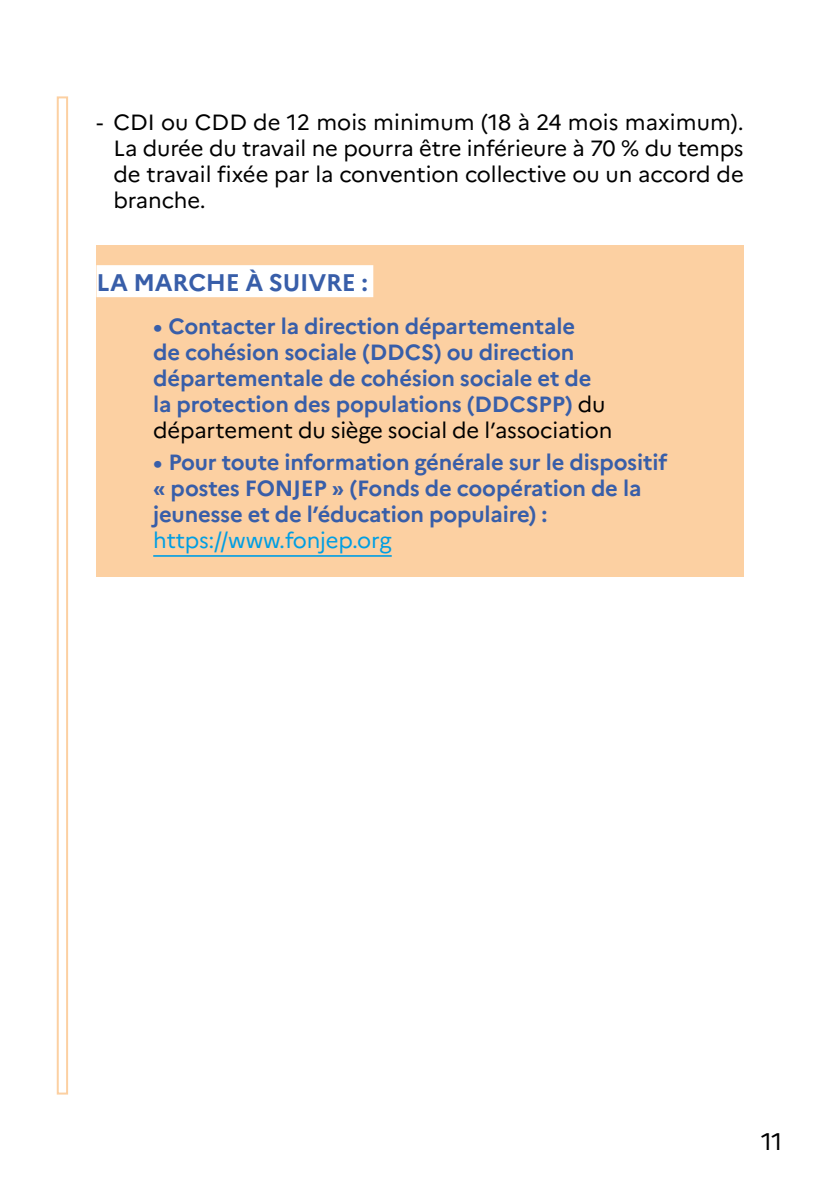
<style>
.page{position:relative;width:840px;height:1191px;background:#fff}
.page>*{position:absolute;margin:0;border:0;box-sizing:border-box;transform-origin:0 0}
.t1{font:700 24px "Marianne";letter-spacing:-.01em;color:#385ea9}
.t2{font:24px "Marianne";color:#000}
.t3{font:700 22px/26px "Marianne";letter-spacing:-.01em;color:#385ea9}
.t4{font:22px/26px "Marianne";letter-spacing:-.005em;color:#000;text-align:justify}
.t5{font:22px "Marianne";letter-spacing:-.01em;color:#009ee3}
.s1{font-weight:400;color:#000}
</style>
<div class="page">
<div style="left:96px;top:245px;width:647px;height:331px;background:#fcd0a2"></div>
<div style="left:96px;top:265px;width:277px;height:32px;background:#fff"></div>
<hr style="left:153px;top:555px;width:238px;height:2px;background:#009ee3">
<div style="left:57px;top:96px;width:11px;height:998px;border:2px solid #fcd0a2"></div>
<p class="t4" style="left:113px;top:109px;width:631px;text-indent:-17px">- CDI ou CDD de 12 mois minimum (18 à 24 mois maximum).<br>La durée du travail ne pourra être inférieure à 70 % du temps de travail fixée par la convention collective ou un accord de branche.</p>
<p class="t1" style="left:96px;top:268px;width:273px">LA MARCHE À SUIVRE :</p>
<p class="t3" style="left:153px;top:313px;width:460px">• Contacter la direction départementale<br>de cohésion sociale (DDCS) ou direction départementale de cohésion sociale et de la protection des populations (DDCSPP) <span class="s1">du département du siège social de l’association</span></p>
<p class="t3" style="left:153px;top:449px;width:515px">• Pour toute information générale sur le dispositif « postes FONJEP » (Fonds de coopération de la jeunesse et de l’éducation populaire) :</p>
<p class="t5" style="left:153px;top:527px;width:240px">https://www.fonjep.org</p>
<p class="t2" style="left:760px;top:1127px;width:23px">11</p>
</div>
